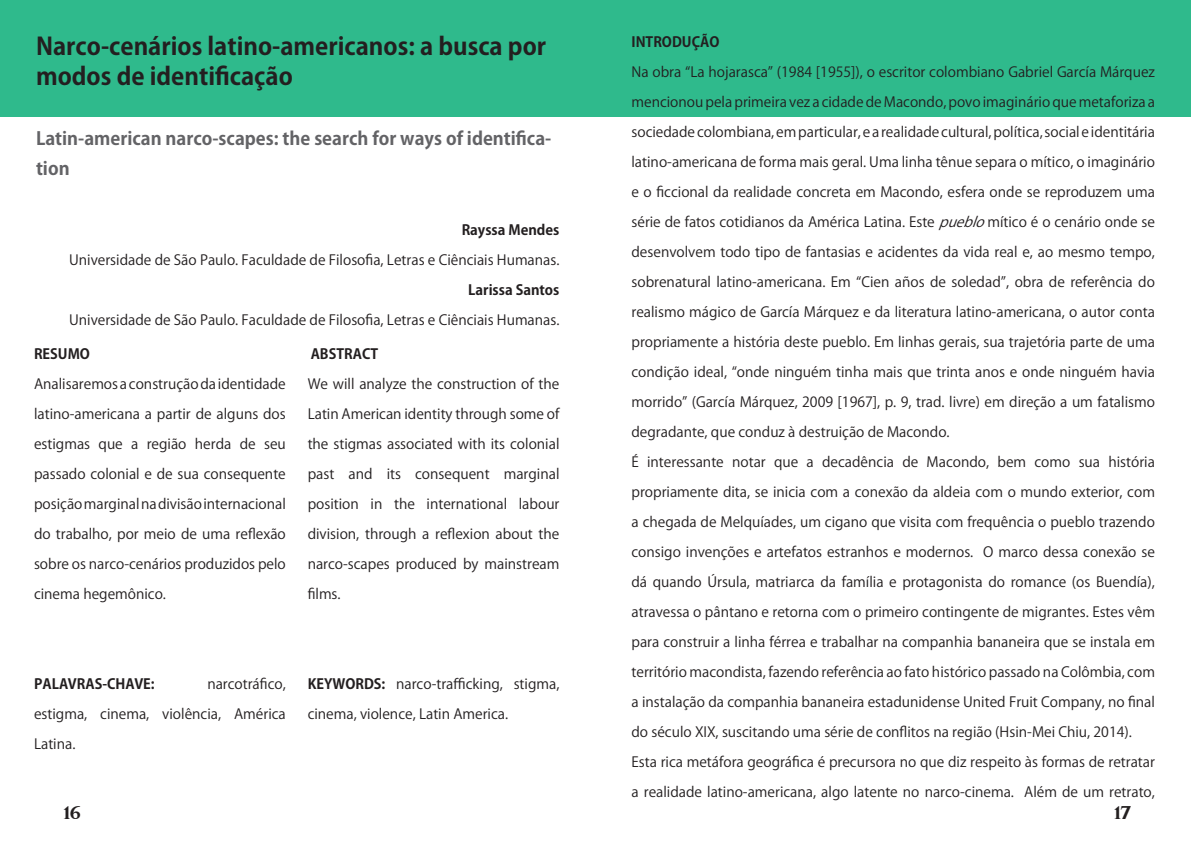
<style>
.page{position:relative;width:1191px;height:842px;background:#fff}
.page>*{position:absolute;margin:0;border:0;box-sizing:border-box;transform-origin:0 0}
.t1{font:700 24px/30px "Koz Go Pr 6 N";color:#231f20}
.t2{font:700 18px/30px "Koz Go Pr 6 N";color:#636366}
.t3{font:700 18px "Perpetua Titling";color:#231f20}
.t4{font:14px/30px "Koz Go Pr 6 N";color:#231f20;text-align:justify}
.t5{font:700 14px "Koz Go Pr 6 N";color:#231f20}
.s1{font-weight:700}
.s2{font-style:italic}
</style>
<div class="page">
<div style="left:0;top:1px;width:1191px;height:116px;background:#2fba8c"></div>
<p class="t1" style="left:36px;top:32px;width:512px">Narco-cenários latino-americanos: a busca por modos de identificação</p>
<p class="t2" style="left:36px;top:124px;width:517px">Latin-american narco-scapes: the search for ways of identifica&shy;tion</p>
<p class="t5" style="left:462px;top:222px;width:99px">Rayssa Mendes</p>
<p class="t4" style="left:69px;top:245px;width:492px">Universidade de São Paulo. Faculdade de Filosofia, Letras e Ciênciais Humanas.</p>
<p class="t5" style="left:468px;top:282px;width:93px">Larissa Santos</p>
<p class="t4" style="left:69px;top:305px;width:492px">Universidade de São Paulo. Faculdade de Filosofia, Letras e Ciênciais Humanas.</p>
<p class="t5" style="left:34px;top:346px;width:57px">RESUMO</p>
<p class="t4" style="left:34px;top:369px;width:253px">Analisaremos a construção da identidade latino-americana a partir de alguns dos estigmas que a região herda de seu passado colonial e de sua consequente posição marginal na divisão internacional do trabalho, por meio de uma reflexão sobre os narco-cenários produzidos pelo cinema hegemônico.</p>
<p class="t5" style="left:311px;top:346px;width:69px">ABSTRACT</p>
<p class="t4" style="left:308px;top:369px;width:253px">We will analyze the construction of the Latin American identity through some of the stigmas associated with its colonial past and its consequent marginal position in the international labour division, through a reflexion about the narco-scapes produced by mainstream films.</p>
<p class="t4" style="left:34px;top:669px;width:253px;text-indent:173px">narcotráfico, estigma, cinema, violência, América Latina.</p>
<p class="t5" style="left:34px;top:676px;width:122px">PALAVRAS-CHAVE:</p>
<p class="t4" style="left:308px;top:669px;width:253px"><span class="s1">KEYWORDS:</span> narco-trafficking, stigma, cinema, violence, Latin America.</p>
<p class="t5" style="left:631px;top:34px;width:89px">INTRODUÇÃO</p>
<p class="t4" style="left:631px;top:57px;width:525px">Na obra “La hojarasca” (1984 [1955]), o escritor colombiano Gabriel García Márquez mencionou pela primeira vez a cidade de Macondo, povo imaginário que metaforiza a sociedade colombiana, em particular, e a realidade cultural, política, social e identitária latino-americana de forma mais geral. Uma linha tênue separa o mítico, o imaginário e o ficcional da realidade concreta em Macondo, esfera onde se reproduzem uma série de fatos cotidianos da América Latina. Este <span class="s2">pueblo</span>mítico é o cenário onde se desenvolvem todo tipo de fantasias e acidentes da vida real e, ao mesmo tempo, sobrenatural latino-americana. Em “Cien años de soledad”, obra de referência do realismo mágico de García Márquez e da literatura latino-americana, o autor conta propriamente a história deste pueblo. Em linhas gerais, sua trajetória parte de uma condição ideal, “onde ninguém tinha mais que trinta anos e onde ninguém havia morrido” (García Márquez, 2009 [1967], p. 9, trad. livre) em direção a um fatalismo degradante, que conduz à destruição de Macondo.</p>
<p class="t4" style="left:631px;top:447px;width:525px">É interessante notar que a decadência de Macondo, bem como sua história propriamente dita, se inicia com a conexão da aldeia com o mundo exterior, com a chegada de Melquíades, um cigano que visita com frequência o pueblo trazendo consigo invenções e artefatos estranhos e modernos. O marco dessa conexão se dá quando Úrsula, matriarca da família e protagonista do romance (os Buendía), atravessa o pântano e retorna com o primeiro contingente de migrantes. Estes vêm para construir a linha férrea e trabalhar na companhia bananeira que se instala em território macondista, fazendo referência ao fato histórico passado na Colômbia, com a instalação da companhia bananeira estadunidense United Fruit Company, no final do século XIX, suscitando uma série de conflitos na região (Hsin-Mei Chiu, 2014).</p>
<p class="t4" style="left:631px;top:747px;width:525px">Esta rica metáfora geográfica é precursora no que diz respeito às formas de retratar a realidade latino-americana, algo latente no narco-cinema. Além de um retrato,</p>
<p class="t3" style="left:64px;top:801px;width:18px">16</p>
<p class="t3" style="left:1114px;top:801px;width:18px">17</p>
</div>
